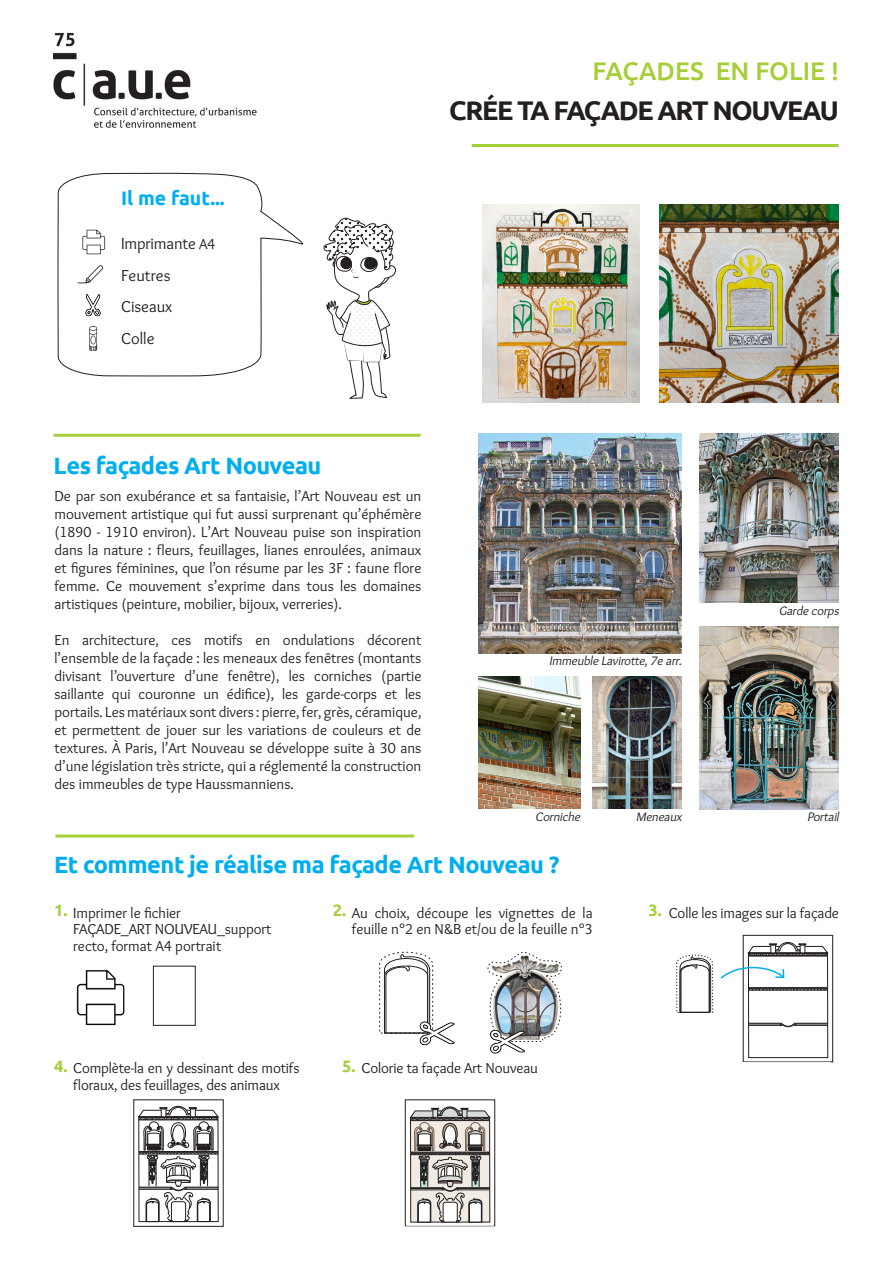
<style>
.page{position:relative;width:893px;height:1263px;background:#fff}
.page>*{position:absolute;margin:0;border:0;box-sizing:border-box;transform-origin:0 0}
.t1{font:700 27px "Ubuntu";letter-spacing:-.05em;color:#231f20}
.t2{font:500 25.5px "Ubuntu";color:#a6ce39}
.t3{font:700 23.55px "Ubuntu";letter-spacing:-.02em;color:#00aeef}
.t4{font:700 19.5px "Ubuntu";color:#00aeef}
.t5{font:16.5px "Overlock";color:#231f20}
.t6{font:700 16.5px "Ubuntu";color:#a6ce39}
.t7{font:15px/18px "Overlock";color:#231f20;text-align:justify}
.t8{font:italic 12.75px "Overlock";color:#231f20}
.s1{font-size:15px}
</style>
<div class="page">
<img style="left:54px;top:32px;width:203px;height:96px">
<hr style="left:54px;top:434px;width:367px;height:3px;background:#a6ce39">
<hr style="left:472px;top:144px;width:367px;height:3px;background:#a6ce39">
<hr style="left:55px;top:834px;width:359px;height:3px;background:#a6ce39">
<img style="left:77px;top:970px;width:48px;height:56px">
<svg style="left:58px;top:172px;width:246px;height:205px"></svg>
<div style="left:153px;top:966px;width:43px;height:60px;border:1px solid #231f20"></div>
<div style="left:133px;top:1099px;width:91px;height:128px;border:1px solid #231f20"></div>
<svg style="left:323px;top:218px;width:73px;height:181px"></svg>
<img style="left:699px;top:626px;width:140px;height:183px">
<img style="left:478px;top:434px;width:204px;height:219px">
<img style="left:699px;top:434px;width:140px;height:168px">
<svg style="left:85px;top:295px;width:15px;height:21px"></svg>
<svg style="left:404px;top:1099px;width:92px;height:128px"></svg>
<svg style="left:139px;top:1106px;width:79px;height:116px"></svg>
<img style="left:487px;top:952px;width:75px;height:101px">
<img style="left:478px;top:676px;width:102px;height:133px">
<img style="left:593px;top:676px;width:89px;height:133px">
<div style="left:743px;top:935px;width:90px;height:127px;border:1px solid #231f20"></div>
<svg style="left:720px;top:935px;width:109px;height:127px"></svg>
<svg style="left:677px;top:954px;width:36px;height:58px"></svg>
<svg style="left:379px;top:951px;width:75px;height:94px"></svg>
<img style="left:482px;top:204px;width:158px;height:198px">
<img style="left:659px;top:204px;width:180px;height:198px">
<p class="t2" style="left:593px;top:55px;width:248px">FAÇADES EN FOLIE !</p>
<p class="t4" style="left:121px;top:186px;width:105px">Il me faut...</p>
<p class="t5" style="left:121px;top:235px;width:96px">Imprimante <span class="s1">A4</span></p>
<p class="t5" style="left:121px;top:266px;width:51px">Feutres</p>
<p class="t5" style="left:121px;top:298px;width:53px">Ciseaux</p>
<p class="t5" style="left:121px;top:329px;width:35px">Colle</p>
<p class="t1" style="left:449px;top:94px;width:391px">CRÉE TA FAÇADE ART NOUVEAU</p>
<p class="t3" style="left:54px;top:451px;width:269px">Les façades Art Nouveau</p>
<p class="t7" style="left:54px;top:487px;width:368px">De par son exubérance et sa fantaisie, l’Art Nouveau est un mouvement artistique qui fut aussi surprenant qu’éphémère (1890 - 1910 environ). L’Art Nouveau puise son inspiration dans la nature : fleurs, feuillages, lianes enroulées, animaux et figures féminines, que l’on résume par les 3F : faune flore femme. Ce mouvement s’exprime dans tous les domaines artistiques (peinture, mobilier, bijoux, verreries).</p>
<p class="t7" style="left:54px;top:631px;width:368px">En architecture, ces motifs en ondulations décorent l’ensemble de la façade : les meneaux des fenêtres (montants divisant l’ouverture d’une fenêtre), les corniches (partie saillante qui couronne un édifice), les garde-corps et les portails. Les matériaux sont divers : pierre, fer, grès, céramique, et permettent de jouer sur les variations de couleurs et de textures. À Paris, l’Art Nouveau se développe suite à 30 ans d’une législation très stricte, qui a réglementé la construction des immeubles de type Haussmanniens.</p>
<p class="t8" style="left:549px;top:654px;width:137px">Immeuble Lavirotte,7e arr.</p>
<p class="t8" style="left:779px;top:603px;width:64px">Garde corps</p>
<p class="t8" style="left:535px;top:810px;width:49px">Corniche</p>
<p class="t8" style="left:636px;top:810px;width:50px">Meneaux</p>
<p class="t8" style="left:807px;top:810px;width:36px">Portail</p>
<p class="t3" style="left:54px;top:850px;width:507px">Et comment je réalise ma façade Art Nouveau ?</p>
<p class="t6" style="left:54px;top:900px;width:15px">1.</p>
<p class="t6" style="left:333px;top:900px;width:15px">2.</p>
<p class="t6" style="left:648px;top:900px;width:15px">3.</p>
<p class="t7" style="left:73px;top:904px;width:109px">Imprimer le fichier</p>
<p class="t7" style="left:73px;top:921px;width:200px;line-height:16.5px">FAÇADE_ART NOUVEAU_support recto, format A4 portrait</p>
<p class="t7" style="left:352px;top:905px;width:242px;line-height:16.5px">Au choix, découpe les vignettes de la feuille n°2 en N&amp;B et/ou de la feuille n°3</p>
<p class="t7" style="left:669px;top:904px;width:172px">Colle les images sur la façade</p>
<p class="t6" style="left:54px;top:1056px;width:15px">4.</p>
<p class="t6" style="left:342px;top:1056px;width:15px">5.</p>
<p class="t7" style="left:73px;top:1059px;width:228px">Complète-la en y dessinant des motifs</p>
<p class="t7" style="left:361px;top:1059px;width:178px">Colorie ta façade Art Nouveau</p>
<p class="t7" style="left:73px;top:1076px;width:208px">floraux, des feuillages, des animaux</p>
</div>
